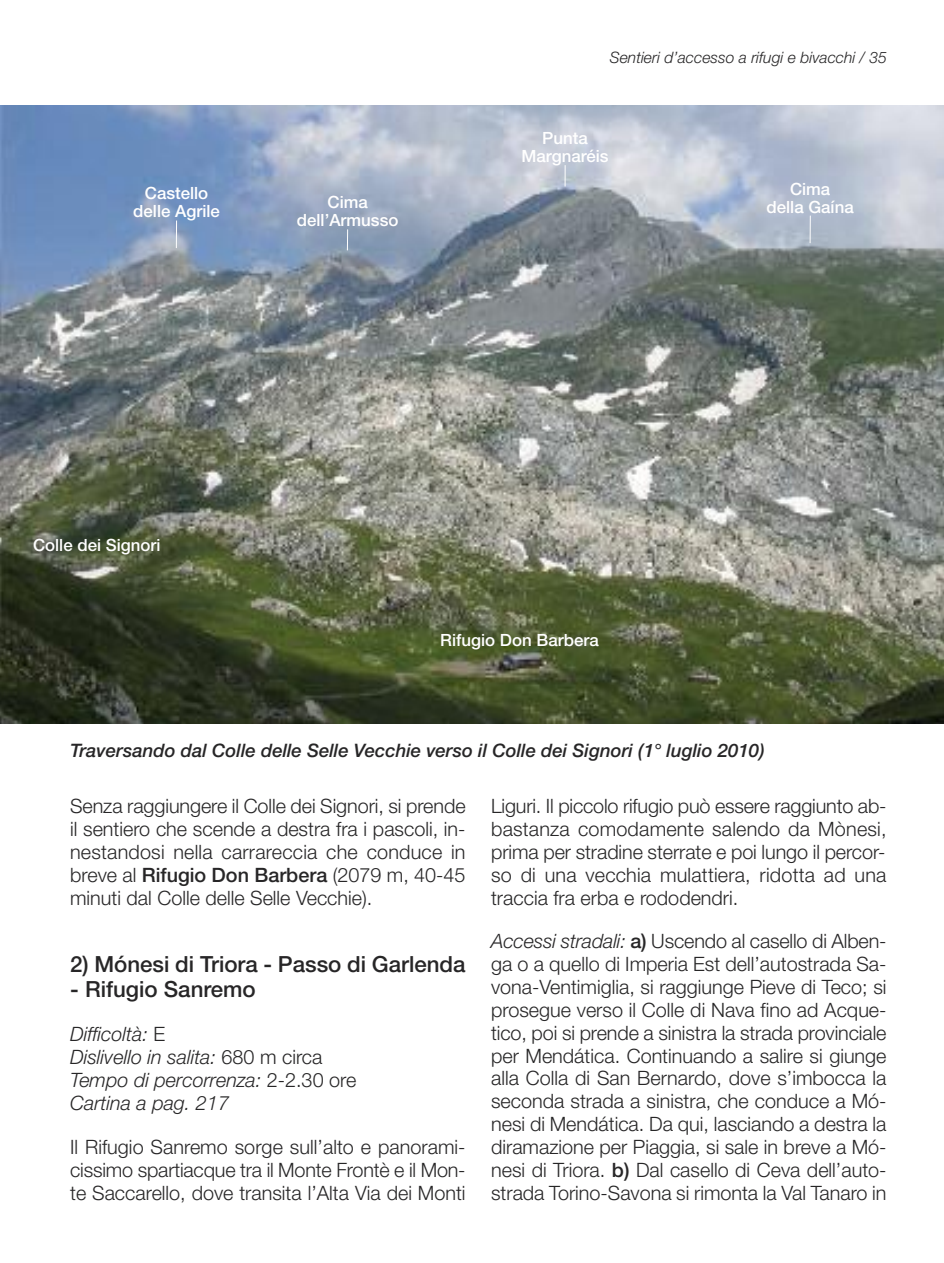
<style>
.page{position:relative;width:944px;height:1263px;background:#fff}
.page>*{position:absolute;margin:0;border:0;box-sizing:border-box;transform-origin:0 0}
.t1{font:500 22.28px "Helvetica Neue LT Std";color:#272627}
.t2{font:300 19.8px/22.9px "Helvetica Neue LT Std";color:#272627;text-align:justify}
.t3{font:italic 300 19.8px/22.9px "Helvetica Neue LT Std";color:#272627}
.t4{font:italic 500 18.45px "Helvetica Neue LT Std";color:#272627}
.t5{font:500 16.88px/18px "Helvetica Neue LT Std";color:#fff;text-align:center}
.t6{font:italic 300 15.75px "Helvetica Neue LT Std";color:#272627}
.s1{font-weight:500}
.s2{font-style:normal}
.s3{font-style:italic}
</style>
<div class="page">
<img style="left:0;top:105px;width:944px;height:619px">
<svg style="left:176px;top:221px;width:1px;height:27px"></svg>
<svg style="left:347px;top:229px;width:1px;height:21px"></svg>
<svg style="left:565px;top:165px;width:1px;height:21px"></svg>
<svg style="left:810px;top:216px;width:1px;height:27px"></svg>
<p class="t6" style="left:610px;top:52px;width:279px">Sentieri d’accesso a rifugi e bivacchi / 35</p>
<p class="t5" style="left:133px;top:186px;width:88px">Castello delle Agrile</p>
<p class="t5" style="left:297px;top:195px;width:103px">Cima dell’Armusso</p>
<p class="t5" style="left:521px;top:131px;width:89px">Punta<br>Margnaréis</p>
<p class="t5" style="left:33px;top:538px;width:129px">Colle dei Signori</p>
<p class="t5" style="left:440px;top:633px;width:160px">Rifugio Don Barbera</p>
<p class="t5" style="left:767px;top:181px;width:89px">Cima<br>della Gaína</p>
<p class="t4" style="left:70px;top:744px;width:696px">Traversando dal Colle delle Selle Vecchie verso il Colle dei Signori (1° luglio 2010)</p>
<p class="t2" style="left:70px;top:796px;width:397px">Senza raggiungere il Colle dei Signori, si prende il sentiero che scende a destra fra i pascoli, in&shy;nestandosi nella carrareccia che conduce in breve al <span class="s1">Rifugio Don Barbera</span> (2079 m, 40-45 minuti dal Colle delle Selle Vecchie).</p>
<p class="t1" style="left:70px;top:956px;width:397px">2) Mónesi di Triora - Passo di Garlenda</p>
<p class="t1" style="left:70px;top:981px;width:187px">- Rifugio Sanremo</p>
<p class="t3" style="left:70px;top:1024px;width:288px">Difficoltà: <span class="s2">E<br></span>Dislivello in salita: <span class="s2">680 m circa<br></span>Tempo di percorrenza: <span class="s2">2-2.30 ore<br></span>Cartina a pag. 217</p>
<p class="t2" style="left:70px;top:1137px;width:397px">Il Rifugio Sanremo sorge sull’alto e panorami&shy;cissimo spartiacque tra il Monte Frontè e il Mon&shy;te Saccarello, dove transita l’Alta Via dei Monti</p>
<p class="t2" style="left:491px;top:796px;width:397px">Liguri. Il piccolo rifugio può essere raggiunto ab&shy;bastanza comodamente salendo da Mònesi, prima per stradine sterrate e poi lungo il percor&shy;so di una vecchia mulattiera, ridotta ad una traccia fra erba e rododendri.</p>
<p class="t2" style="left:491px;top:931px;width:397px"><span class="s3">Accessi stradali:</span> <span class="s1">a)</span> Uscendo al casello di Alben&shy;ga o a quello di Imperia Est dell’autostrada Sa&shy;vona-Ventimiglia, si raggiunge Pieve di Teco; si prosegue verso il Colle di Nava fino ad Acque&shy;tico, poi si prende a sinistra la strada provinciale per Mendática. Continuando a salire si giunge alla Colla di San Bernardo, dove s’imbocca la seconda strada a sinistra, che conduce a Mó&shy;nesi di Mendática. Da qui, lasciando a destra la diramazione per Piaggia, si sale in breve a Mó&shy;nesi di Triora. <span class="s1">b)</span> Dal casello di Ceva dell’auto&shy;strada Torino-Savona si rimonta la Val Tanaro in</p>
</div>
